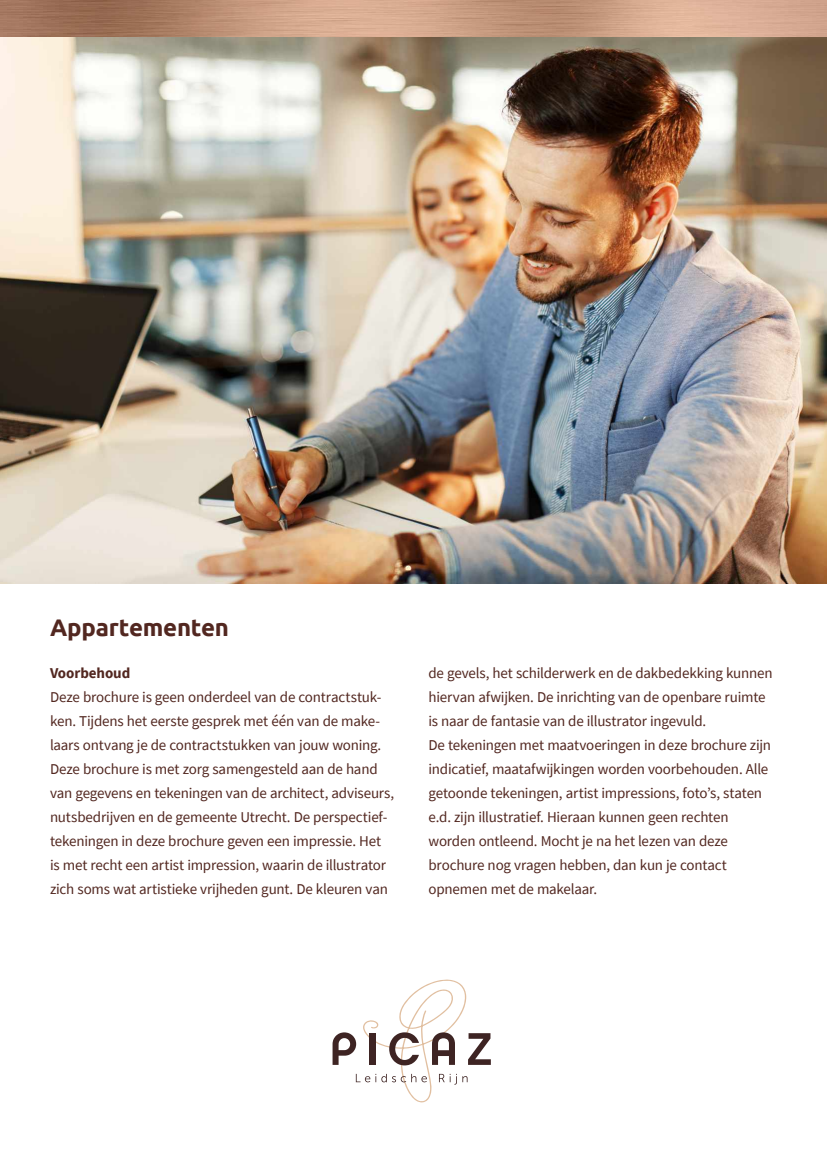
<style>
.page{position:relative;width:827px;height:1170px;background:#fff}
.page>*{position:absolute;margin:0;border:0;box-sizing:border-box;transform-origin:0 0}
.t1{font:700 24px "Ubuntu";letter-spacing:-.01em;color:#522720}
.t2{font:15px/24px "Source Sans Pro";letter-spacing:-.01em;color:#522720}
.t3{font:700 15px "Source Sans Pro";letter-spacing:-.005em;color:#522720}
</style>
<div class="page">
<img style="left:0;top:0;width:827px;height:583px">
<svg style="left:333px;top:979px;width:158px;height:123px"></svg>
<h1 class="t1" style="left:50px;top:613px;width:181px">Appartementen</h1>
<p class="t3" style="left:50px;top:663px;width:82px">Voorbehoud</p>
<p class="t2" style="left:50px;top:685px;width:346px">Deze brochure is geen onderdeel van de contractstuk&shy;ken. Tijdens het eerste gesprek met één van de make&shy;laars ontvang je de contractstukken van jouw woning.<br>Deze brochure is met zorg samengesteld aan de hand van gegevens en tekeningen van de architect, adviseurs, nutsbedrijven en de gemeente Utrecht. De perspectief&shy;tekeningen in deze brochure geven een impressie. Het is met recht een artist impression, waarin de illustrator zich soms wat artistieke vrijheden gunt. De kleuren van</p>
<p class="t2" style="left:428px;top:661px;width:346px">de gevels, het schilderwerk en de dakbedekking kunnen hiervan afwijken. De inrichting van de openbare ruimte is naar de fantasie van de illustrator ingevuld.<br>De tekeningen met maatvoeringen in deze brochure zijn indicatief, maatafwijkingen worden voorbehouden. Alle getoonde tekeningen, artist impressions, foto’s, staten e.d. zijn illustratief. Hieraan kunnen geen rechten worden ontleend. Mocht je na het lezen van deze brochure nog vragen hebben, dan kun je contact opnemen met de makelaar.</p>
</div>
